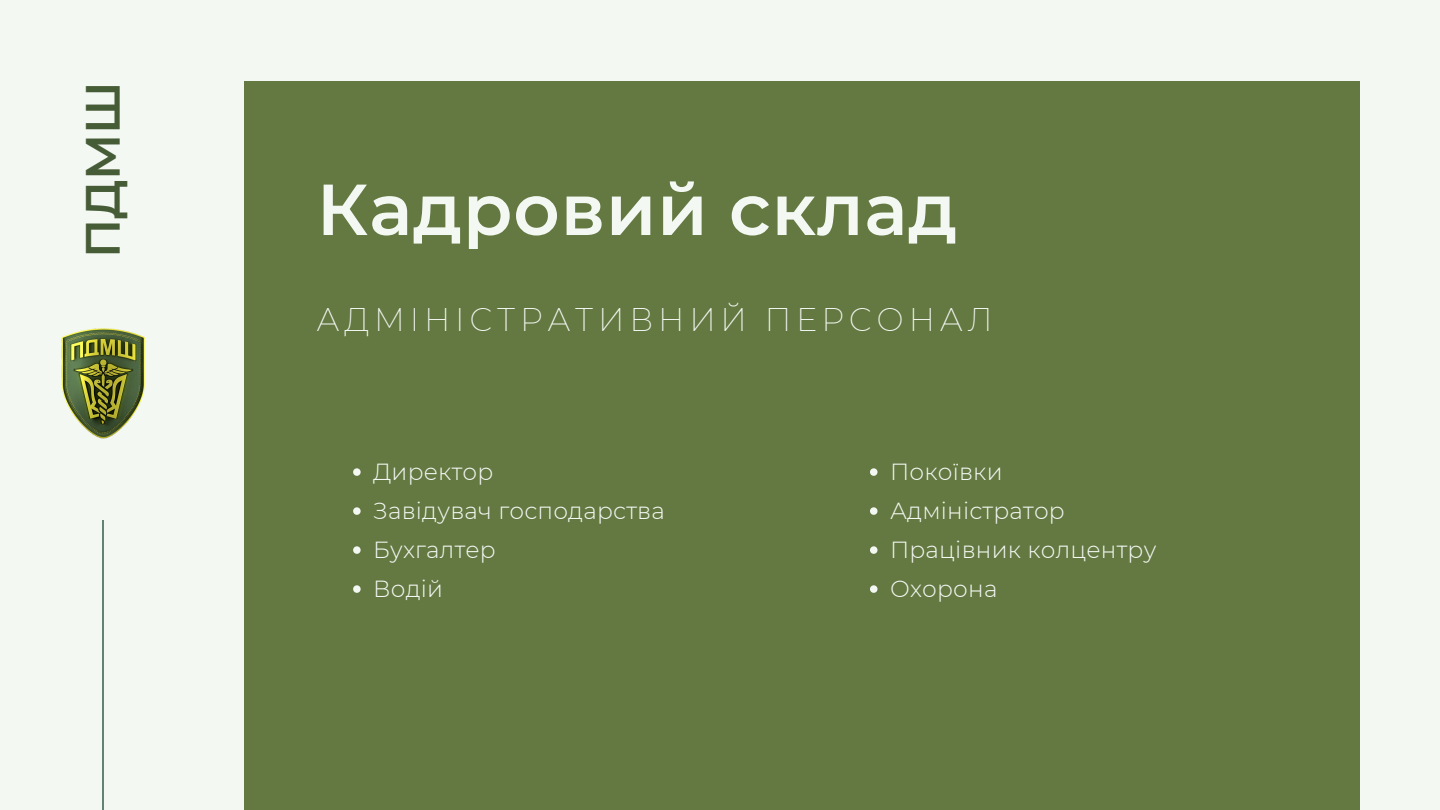
<style>
.page{position:relative;width:1440px;height:810px;background:#f4f8f3}
.page>*{position:absolute;margin:0;border:0;box-sizing:border-box;transform-origin:0 0}
.t1{font:600 72px "Montserrat";letter-spacing:.01em;color:#f4f8f3}
.t2{font:600 48px "Montserrat";color:#465c37}
.t3{font:200 32px "Montserrat";letter-spacing:.15em;color:#f4f8f3}
.t4{font:300 23.2px/39px "Montserrat";letter-spacing:.01em;color:#f4f8f3}
</style>
<div class="page">
<div style="left:244px;top:81px;width:1115px;height:729px;background:#647942"></div>
<hr style="left:103px;top:521px;width:1px;height:289px;background:#628474">
<img style="left:61px;top:328px;width:84px;height:111px">
<svg style="left:353px;top:468px;width:8px;height:8px"></svg>
<svg style="left:353px;top:507px;width:8px;height:8px"></svg>
<svg style="left:353px;top:546px;width:8px;height:8px"></svg>
<svg style="left:353px;top:585px;width:8px;height:8px"></svg>
<svg style="left:870px;top:468px;width:7px;height:8px"></svg>
<svg style="left:870px;top:507px;width:7px;height:8px"></svg>
<svg style="left:870px;top:546px;width:7px;height:8px"></svg>
<svg style="left:870px;top:585px;width:7px;height:8px"></svg>
<h2 class="t2" style="left:74px;top:258px;width:179px;rotate:-90deg">ПДМШ</h2>
<h1 class="t1" style="left:317px;top:165px;width:642px">Кадровий склад</h1>
<h3 class="t3" style="left:317px;top:300px;width:678px">АДМІНІСТРАТИВНИЙ ПЕРСОНАЛ</h3>
<p class="t4" style="left:373px;top:452px;width:293px">Директор<br>Завідувач господарства<br>Бухгалтер<br>Водій</p>
<p class="t4" style="left:890px;top:452px;width:268px">Покоївки<br>Адміністратор<br>Працівник колцентру<br>Охорона</p>
</div>
